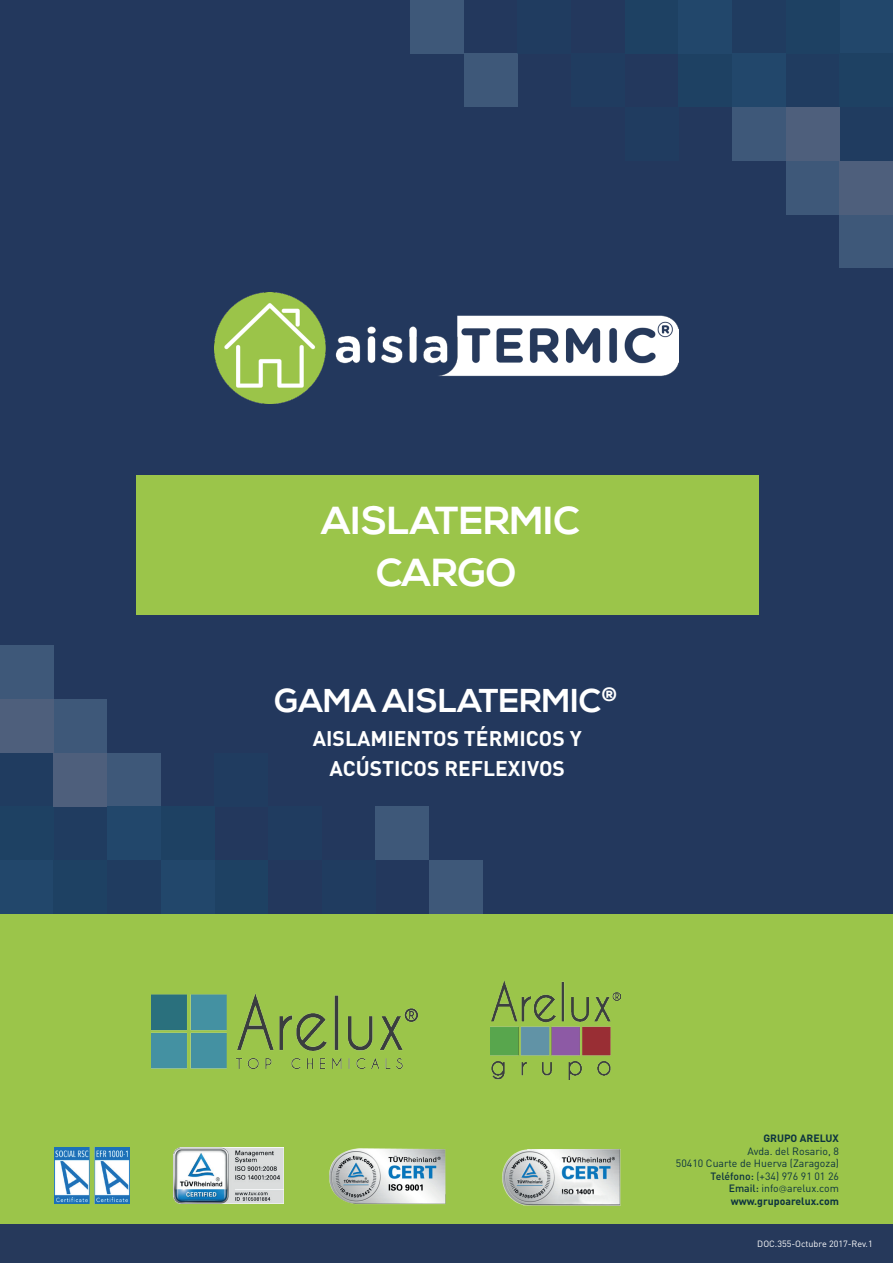
<style>
.page{position:relative;width:893px;height:1263px;background:#fff}
.page>*{position:absolute;margin:0;border:0;box-sizing:border-box;transform-origin:0 0}
.t1{font:700 39px/51px "Nexa";color:#fff;text-align:center}
.t2{font:700 33px "Nexa";color:#fff}
.t3{font:700 21px/30px "DIN";color:#fff;text-align:center}
.t4{font:10.5px/12.6px "DIN";color:#0c333f;text-align:right}
.t5{font:700 10.5px "DIN";color:#0c333f}
.t6{font:9px "DIN";color:#fff}
.s1{font-weight:500}
.s2{font-family:"Caviar Dreams"}
.s3{font-weight:700}
</style>
<div class="page">
<div style="left:0;top:1223px;width:893px;height:40px;background:#26395b"></div>
<div style="left:0;top:0;width:893px;height:914px;background:#23385d"></div>
<img style="left:215px;top:292px;width:463px;height:112px">
<div style="left:0;top:914px;width:893px;height:309px;background:#9bc54a"></div>
<div style="left:136px;top:476px;width:623px;height:139px;background:#9bc54a"></div>
<div style="left:0;top:860px;width:54px;height:54px;background:#22476b"></div>
<div style="left:0;top:646px;width:54px;height:53px;background:#3e5879"></div>
<div style="left:54px;top:699px;width:53px;height:54px;background:#3e5879"></div>
<div style="left:107px;top:753px;width:54px;height:53px;background:#3e5879"></div>
<div style="left:0;top:806px;width:54px;height:54px;background:#1e4163"></div>
<div style="left:161px;top:806px;width:53px;height:54px;background:#1e4163"></div>
<div style="left:214px;top:753px;width:54px;height:53px;background:#203c60"></div>
<div style="left:268px;top:806px;width:54px;height:54px;background:#203c60"></div>
<div style="left:375px;top:806px;width:54px;height:54px;background:#3e5879"></div>
<div style="left:429px;top:860px;width:54px;height:54px;background:#3e5879"></div>
<div style="left:322px;top:860px;width:53px;height:54px;background:#203c60"></div>
<div style="left:214px;top:860px;width:54px;height:54px;background:#1e4163"></div>
<div style="left:54px;top:860px;width:53px;height:54px;background:#1e4163"></div>
<div style="left:0;top:753px;width:54px;height:53px;background:#203c60"></div>
<div style="left:54px;top:806px;width:53px;height:54px;background:#203c60"></div>
<div style="left:107px;top:860px;width:54px;height:54px;background:#203c60"></div>
<div style="left:0;top:699px;width:54px;height:54px;background:#4e5f7c"></div>
<div style="left:54px;top:753px;width:53px;height:53px;background:#4e5f7c"></div>
<div style="left:107px;top:806px;width:54px;height:54px;background:#22476b"></div>
<div style="left:161px;top:860px;width:53px;height:54px;background:#22476b"></div>
<div style="left:839px;top:0;width:54px;height:54px;background:#22476b"></div>
<div style="left:839px;top:214px;width:54px;height:54px;background:#3e5879"></div>
<div style="left:786px;top:161px;width:53px;height:53px;background:#3e5879"></div>
<div style="left:732px;top:107px;width:54px;height:54px;background:#3e5879"></div>
<div style="left:839px;top:54px;width:54px;height:53px;background:#1e4163"></div>
<div style="left:678px;top:54px;width:54px;height:53px;background:#1e4163"></div>
<div style="left:625px;top:107px;width:53px;height:54px;background:#203c60"></div>
<div style="left:571px;top:54px;width:54px;height:53px;background:#203c60"></div>
<div style="left:464px;top:54px;width:54px;height:53px;background:#3e5879"></div>
<div style="left:410px;top:0;width:54px;height:54px;background:#3e5879"></div>
<div style="left:518px;top:0;width:53px;height:54px;background:#203c60"></div>
<div style="left:625px;top:0;width:53px;height:54px;background:#1e4163"></div>
<div style="left:786px;top:0;width:53px;height:54px;background:#1e4163"></div>
<div style="left:839px;top:107px;width:54px;height:54px;background:#203c60"></div>
<div style="left:786px;top:54px;width:53px;height:53px;background:#203c60"></div>
<div style="left:732px;top:0;width:54px;height:54px;background:#203c60"></div>
<div style="left:839px;top:161px;width:54px;height:53px;background:#4e5f7c"></div>
<div style="left:786px;top:107px;width:53px;height:54px;background:#4e5f7c"></div>
<div style="left:732px;top:54px;width:54px;height:53px;background:#22476b"></div>
<div style="left:678px;top:0;width:54px;height:54px;background:#22476b"></div>
<img style="left:174px;top:1147px;width:110px;height:56px">
<img style="left:54px;top:1147px;width:76px;height:56px">
<img style="left:502px;top:1149px;width:119px;height:57px">
<img style="left:329px;top:1148px;width:117px;height:57px">
<img style="left:152px;top:993px;width:265px;height:76px">
<img style="left:490px;top:980px;width:130px;height:99px">
<h1 class="t1" style="left:321px;top:497px;width:259px">AISLATERMIC<br>CARGO</h1>
<h2 class="t2" style="left:274px;top:681px;width:345px">GAMA AISLATERMIC<sup>®</sup></h2>
<h3 class="t3" style="left:313px;top:722px;width:270px">AISLAMIENTOS TÉRMICOS Y<br>ACÚSTICOS REFLEXIVOS</h3>
<p class="t5" style="left:763px;top:1131px;width:77px">GRUPO ARELUX</p>
<p class="t4" style="left:676px;top:1144px;width:165px">Avda. del Rosario, 8<br>50410 Cuarte de Huerva (Zaragoza)<br><span class="s1">Teléfono:</span> (+34) 976 91 01 26<br><span class="s1">Email:</span> info<span class="s2">@</span>arelux.com <span class="s3">www.grupoarelux.com</span></p>
<p class="t6" style="left:757px;top:1238px;width:117px">DOC.355-Octubre 2017-Rev.1</p>
</div>
